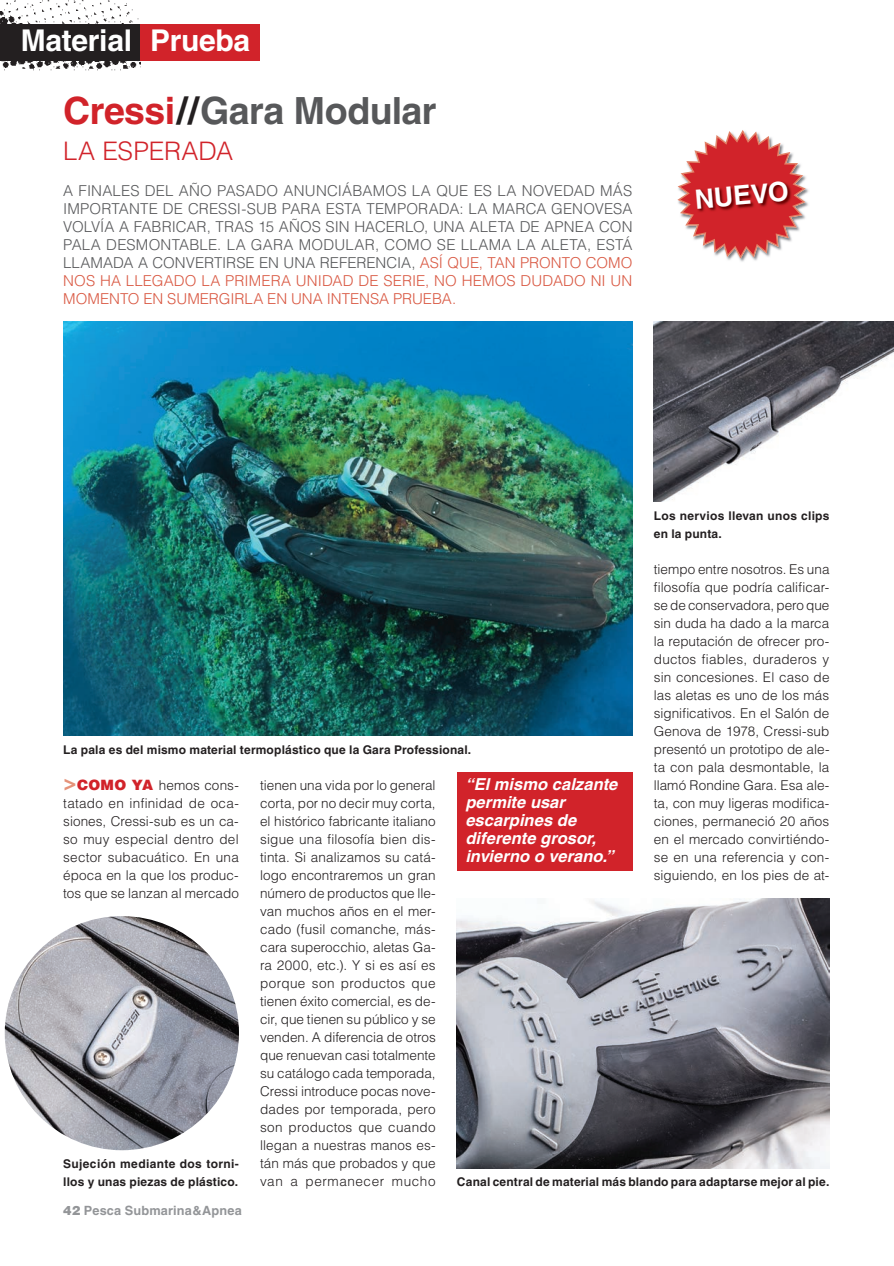
<style>
.page{position:relative;width:894px;height:1266px;background:#fff}
.page>*{position:absolute;margin:0;border:0;box-sizing:border-box;transform-origin:0 0}
.t1{font:700 37.5px "Helvetica";letter-spacing:-.015em;color:#57585a}
.t2{font:700 30px "Helvetica";letter-spacing:-.01em;color:#fff}
.t3{font:700 26.7px "Helvetica";color:#fff}
.t4{font:300 25.5px "Helvetica";letter-spacing:-.005em;color:#d1232a}
.t5{font:italic 700 16.5px/18px "Helvetica";color:#fff}
.t6{font:300 15px/18px "Helvetica";color:#57585a;text-align:justify}
.t7{font:300 13.5px/18px "Helvetica";letter-spacing:.005em;color:#231f20;text-align:justify}
.t8{font:700 12.75px "Helvetica";letter-spacing:.015em;color:#939598}
.t9{font:700 12px/18px "Helvetica";letter-spacing:.015em;color:#231f20}
.s1{color:#d1232a}
.s2{color:#231f20}
.s3{color:#d95842}
.s4{font-weight:900;font-size:21px;color:#e59279}
.s5{font-weight:900;font-size:14.25px;color:#d1232a}
.s6{font-weight:900}
</style>
<div class="page">
<div style="left:456px;top:772px;width:176px;height:98px;background:#d1232a"></div>
<img style="left:63px;top:322px;width:569px;height:414px">
<img style="left:0;top:0;width:140px;height:71px">
<div style="left:0;top:24px;width:140px;height:37px;background:#231f20"></div>
<div style="left:140px;top:24px;width:120px;height:37px;background:#d1232a"></div>
<svg style="left:677px;top:130px;width:128px;height:129px"></svg>
<img style="left:695px;top:181px;width:96px;height:31px">
<img style="left:457px;top:898px;width:372px;height:270px">
<img style="left:5px;top:916px;width:234px;height:234px;border-radius:117px">
<img style="left:653px;top:321px;width:239px;height:181px">
<h2 class="t2" style="left:21px;top:22px;width:231px">Material Prueba</h2>
<h1 class="t1" style="left:63px;top:87px;width:374px"><span class="s1">Cressi</span><span class="s2">//</span>Gara Modular</h1>
<h3 class="t4" style="left:63px;top:135px;width:171px">LA ESPERADA</h3>
<p class="t6" style="left:63px;top:181px;width:570px">A FINALES DEL AÑO PASADO ANUNCIÁBAMOS LA QUE ES LA NOVEDAD MÁS IMPORTANTE DE CRESSI-SUB PARA ESTA TEMPORADA: LA MARCA GENOVESA VOLVÍA A FABRICAR, TRAS 15 AÑOS SIN HACERLO, UNA ALETA DE APNEA CON PALA DESMONTABLE. LA GARA MODULAR, COMO SE LLAMA LA ALETA, ESTÁ LLAMADA A CONVERTIRSE EN UNA REFERENCIA, <span class="s3">ASÍ QUE, TAN PRONTO COMO NOS HA LLEGADO LA PRIMERA UNIDAD DE SERIE, NO HEMOS DUDADO NI UN MOMENTO EN SUMERGIRLA EN UNA INTENSA PRUEBA.</span></p>
<h3 class="t3" style="left:693px;top:183px;width:95px;rotate:-5deg">NUEVO</h3>
<p class="t9" style="left:653px;top:506px;width:177px">Los nervios llevan unos clips en la punta.</p>
<p class="t7" style="left:653px;top:559px;width:177px">tiempo entre nosotros. Es una filosofía que podría calificar&shy;se de conservadora, pero que sin duda ha dado a la marca la reputación de ofrecer pro&shy;ductos fiables, duraderos y sin concesiones. El caso de las aletas es uno de los más significativos. En el Salón de Genova de 1978, Cressi-sub presentó un prototipo de ale&shy;ta con pala desmontable, la llamó Rondine Gara. Esa ale&shy;ta, con muy ligeras modifica&shy;ciones, permaneció 20 años en el mercado convirtiéndo&shy;se en una referencia y con&shy;siguiendo, en los pies de at-</p>
<p class="t9" style="left:63px;top:740px;width:409px">La pala es del mismo material termoplástico que la Gara Professional.</p>
<p class="t5" style="left:465px;top:774px;width:153px">“El mismo calzante permite usar escarpines de diferente grosor, invierno o verano.”</p>
<p class="t7" style="left:63px;top:775px;width:177px"><span class="s4">&gt;</span><span class="s5">COMO YA</span> hemos cons&shy;tatado en infinidad de oca&shy;siones, Cressi-sub es un ca&shy;so muy especial dentro del sector subacuático. En una época en la que los produc&shy;tos que se lanzan al mercado</p>
<p class="t7" style="left:260px;top:775px;width:177px">tienen una vida por lo general corta, por no decir muy corta, el histórico fabricante italiano sigue una filosofía bien dis&shy;tinta. Si analizamos su catá&shy;logo encontraremos un gran número de productos que lle&shy;van muchos años en el mer&shy;cado (fusil comanche, más&shy;cara superocchio, aletas Ga&shy;ra 2000, etc.). Y si es así es porque son productos que tienen éxito comercial, es de&shy;cir, que tienen su público y se venden. A diferencia de otros que renuevan casi totalmente su catálogo cada temporada, Cressi introduce pocas nove&shy;dades por temporada, pero son productos que cuando llegan a nuestras manos es&shy;tán más que probados y que van a permanecer mucho</p>
<p class="t9" style="left:63px;top:1154px;width:177px">Sujeción mediante dos torni&shy;llos y unas piezas de plástico.</p>
<p class="t9" style="left:457px;top:1172px;width:373px">Canal central de material más blando para adaptarse mejor al pie.</p>
<p class="t8" style="left:63px;top:1202px;width:180px"><span class="s6">42</span> Pesca Submarina&amp;Apnea</p>
</div>
